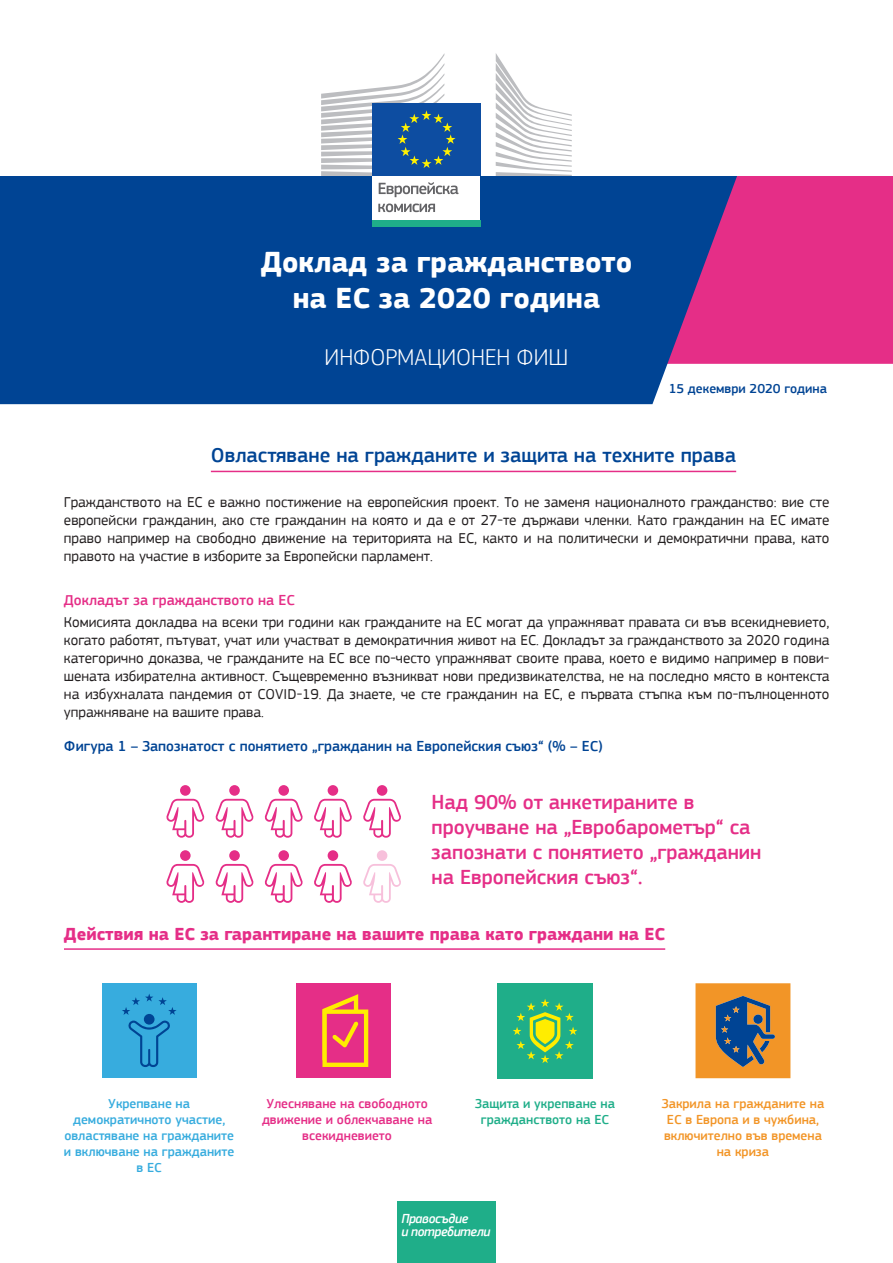
<style>
.page{position:relative;width:893px;height:1263px;background:#fff}
.page>*{position:absolute;margin:0;border:0;box-sizing:border-box;transform-origin:0 0}
.t1{font:700 30px/36px "PF Square Sans Pro";color:#fff;text-align:center}
.t2{font:300 24px "PF Square Sans Pro";color:#fff}
.Paragraphe_9pt{font:500 21px/25.2px "PF Square Sans Pro";color:#e52e87}
.small_title{font:500 21px "PF Square Sans Pro";color:#004494}
.Paragraphe_10pts{font:700 18px "PF Square Sans Pro";color:#e52e87}
.Paragraphe_10pts-2{font:15px/18px "PF Square Sans Pro";color:#231f20;text-align:justify}
.Paragraphe_10pts-3{font:500 15px "PF Square Sans Pro";color:#004494}
.Paragraphe_10pts-4{font:500 15px "PF Square Sans Pro";color:#e52e87}
.Texte_tableau_vert{font:500 13.5px/16.2px "PF Square Sans Pro";color:#37acde;text-align:center}
.Texte_tableau_vert-2{font:500 13.5px/16.2px "PF Square Sans Pro";color:#f29527;text-align:center}
.Texte_tableau_vert-3{font:500 13.5px/16.2px "PF Square Sans Pro";color:#e52e87;text-align:center}
.Texte_tableau_vert-4{font:500 13.5px/16.2px "PF Square Sans Pro";color:#1fae89;text-align:center}
.t3{font:italic 500 13.5px/13.2px "PF Square Sans Pro";letter-spacing:-.03em;color:#fff}
.small_title-2{font:500 13.5px "PF Square Sans Pro";color:#004494}
</style>
<div class="page">
<div style="left:802px;top:176px;width:91px;height:188px;background:#e52e87"></div>
<hr style="left:211px;top:471px;width:525px;height:1px;background:#e52e87">
<svg style="left:0;top:175px;width:802px;height:229px;background:#214896"></svg>
<div style="left:102px;top:983px;width:95px;height:95px;background:#37acde"></div>
<svg style="left:122px;top:994px;width:55px;height:73px"></svg>
<div style="left:296px;top:983px;width:95px;height:95px;background:#e52e87"></div>
<svg style="left:322px;top:994px;width:46px;height:73px"></svg>
<div style="left:497px;top:983px;width:96px;height:95px;background:#1fae89"></div>
<svg style="left:513px;top:999px;width:64px;height:64px"></svg>
<hr style="left:64px;top:948px;width:601px;height:2px;background:#e52e87">
<svg style="left:695px;top:983px;width:95px;height:95px;background:#b08048"></svg>
<div style="left:180px;top:785px;width:11px;height:11px;background:#e52e87;border-radius:50%"></div>
<svg style="left:166px;top:799px;width:38px;height:39px"></svg>
<div style="left:180px;top:850px;width:11px;height:11px;background:#e52e87;border-radius:50%"></div>
<svg style="left:166px;top:864px;width:38px;height:39px"></svg>
<div style="left:229px;top:785px;width:11px;height:11px;background:#e52e87;border-radius:50%"></div>
<svg style="left:215px;top:799px;width:39px;height:39px"></svg>
<div style="left:229px;top:850px;width:11px;height:11px;background:#e52e87;border-radius:50%"></div>
<svg style="left:215px;top:864px;width:39px;height:39px"></svg>
<div style="left:278px;top:785px;width:11px;height:11px;background:#e52e87;border-radius:50%"></div>
<svg style="left:265px;top:799px;width:38px;height:39px"></svg>
<div style="left:278px;top:850px;width:11px;height:11px;background:#e52e87;border-radius:50%"></div>
<svg style="left:265px;top:864px;width:38px;height:39px"></svg>
<div style="left:328px;top:785px;width:10px;height:11px;background:#e52e87;border-radius:50%"></div>
<svg style="left:314px;top:799px;width:38px;height:39px"></svg>
<div style="left:328px;top:850px;width:10px;height:11px;background:#e52e87;border-radius:50%"></div>
<svg style="left:314px;top:864px;width:38px;height:39px"></svg>
<div style="left:377px;top:785px;width:10px;height:11px;background:#e52e87;border-radius:50%"></div>
<svg style="left:363px;top:799px;width:38px;height:39px"></svg>
<div style="left:377px;top:850px;width:10px;height:11px;background:#f7c0db;border-radius:50%"></div>
<svg style="left:363px;top:864px;width:38px;height:39px"></svg>
<div style="left:397px;top:1201px;width:99px;height:62px;background:#1fae89"></div>
<div style="left:372px;top:174px;width:108px;height:48px;background:#fff"></div>
<div style="left:372px;top:104px;width:108px;height:72px;background:#0d4da1"></div>
<svg style="left:321px;top:53px;width:134px;height:123px"></svg>
<div style="left:372px;top:220px;width:108px;height:7px;background:#1fae89"></div>
<svg style="left:496px;top:53px;width:76px;height:123px"></svg>
<svg style="left:379px;top:182px;width:79px;height:15px"></svg>
<svg style="left:378px;top:203px;width:57px;height:9px"></svg>
<p class="t1" style="left:261px;top:245px;width:373px">Доклад за гражданството на ЕС за 2020 година</p>
<p class="t2" style="left:325px;top:343px;width:245px">ИНФОРМАЦИОНЕН ФИШ</p>
<p class="small_title-2" style="left:669px;top:381px;width:160px">15 декември 2020 година</p>
<p class="small_title" style="left:211px;top:443px;width:527px">Овластяване на гражданите и защита на техните права</p>
<p class="Paragraphe_10pts-2" style="left:64px;top:493px;width:767px">Гражданството на ЕС е важно постижение на европейския проект. То не заменя националното гражданство: вие сте европейски гражданин, ако сте гражданин на която и да е от 27-те държави членки. Като гражданин на ЕС имате право например на свободно движение на територията на ЕС, както и на политически и демократични права, като правото на участие в изборите за Европейски парламент.</p>
<p class="Paragraphe_10pts-4" style="left:64px;top:591px;width:232px">Докладът за гражданството на ЕС</p>
<p class="Paragraphe_10pts-2" style="left:64px;top:614px;width:767px">Комисията докладва на всеки три години как гражданите на ЕС могат да упражняват правата си във всекидневието, когато работят, пътуват, учат или участват в демократичния живот на ЕС. Докладът за гражданството за 2020 година категорично доказва, че гражданите на ЕС все по-често упражняват своите права, което е видимо например в пови&shy;шената избирателна активност. Същевременно възникват нови предизвикателства, не на последно място в контекста на избухналата пандемия от COVID-19. Да знаете, че сте гражданин на ЕС, е първата стъпка към по-пълноценното упражняване на вашите права.</p>
<p class="Paragraphe_10pts-3" style="left:64px;top:738px;width:540px">Фигура 1 – Запознатост с понятието „гражданин на Европейския съюз“ (% – ЕС)</p>
<p class="Paragraphe_9pt" style="left:432px;top:789px;width:331px">Над 90% от анкетираните в проучване на „Евробарометър“ са запознати с понятието „гражданин на Европейския съюз“.</p>
<p class="Paragraphe_10pts" style="left:64px;top:923px;width:603px">Действия на ЕС за гарантиране на вашите права като граждани на ЕС</p>
<p class="Texte_tableau_vert" style="left:64px;top:1095px;width:172px">Укрепване на демократичното участие, овластяване на гражданите и включване на гражданите в ЕС</p>
<p class="Texte_tableau_vert-3" style="left:262px;top:1095px;width:172px">Улесняване на свободното движение и облекчаване на всекидневието</p>
<p class="Texte_tableau_vert-4" style="left:475px;top:1095px;width:141px">Защита и укрепване на гражданството на ЕС</p>
<p class="Texte_tableau_vert-2" style="left:662px;top:1095px;width:164px">Закрила на гражданите на<br>ЕС в Европа и в чужбина, включително във времена на криза</p>
<p class="t3" style="left:401px;top:1212px;width:90px">Правосъдие<br>и потребители</p>
</div>
